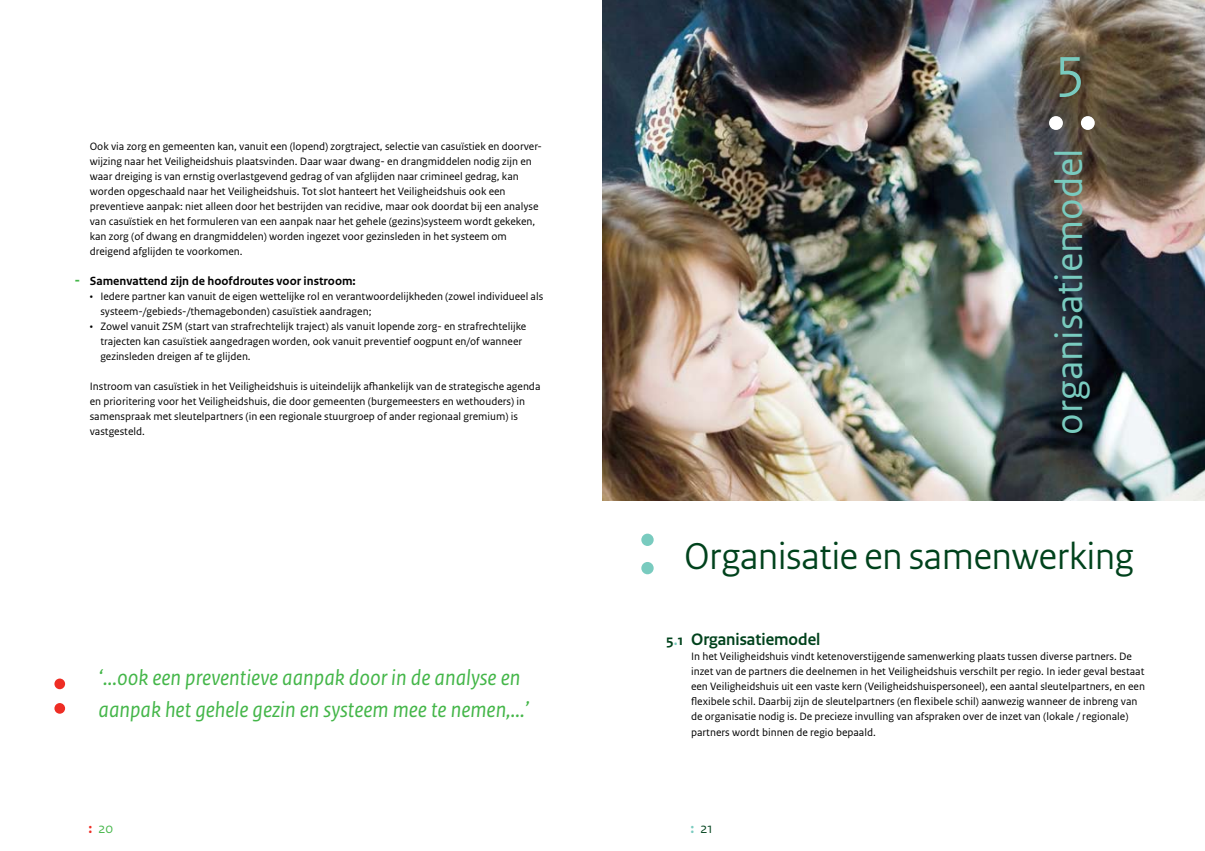
<style>
.page{position:relative;width:1205px;height:851px;background:#fff}
.page>*{position:absolute;margin:0;border:0;box-sizing:border-box;transform-origin:0 0}
.t1{font:59.88px "Rijksoverheid Sans Heading";color:#79cbbf}
.t2{font:39.88px "Rijksoverheid Sans Text";color:#79cbbf}
.t3{font:39.25px "Rijksoverheid Sans Heading";color:#00421c}
.t4{font:italic 22.88px/32.2px "Rijksoverheid Sans Text";color:#44b649}
.t5{font:700 17.5px "Rijksoverheid Sans Heading";color:#00421c}
.t6{font:15px "Rijksoverheid Sans Heading";color:#44b649}
.t7{font:15px "Rijksoverheid Sans Heading";color:#00421c}
.t8{font:700 15px "Rijksoverheid Sans Text";color:#00421c}
.t9{font:700 15px "Rijksoverheid Sans Text";color:#44b649}
.t10{font:700 12.5px "Rijksoverheid Sans Text";color:#000}
.t11{font:11.25px/15px "Rijksoverheid Sans Text";color:#000}
.s1{color:#79cbbf}
.s2{font-family:"Rijksoverheid Sans Text";font-weight:700;color:#ee2d24}
.s3{font-family:"Rijksoverheid Sans Text";font-weight:700;color:#79cbbf}
</style>
<div class="page">
<img style="left:602px;top:0;width:603px;height:500px">
<div style="left:1081px;top:116px;width:14px;height:14px;background:#fff;border-radius:50%"></div>
<div style="left:1049px;top:116px;width:14px;height:14px;background:#fff;border-radius:50%"></div>
<div style="left:641px;top:562px;width:13px;height:12px;background:#79cbbf;border-radius:50%"></div>
<div style="left:641px;top:533px;width:13px;height:13px;background:#79cbbf;border-radius:50%"></div>
<div style="left:54px;top:703px;width:11px;height:10px;background:#ee2d24;border-radius:50%"></div>
<div style="left:54px;top:678px;width:11px;height:11px;background:#ee2d24;border-radius:50%"></div>
<h3 class="t9" style="left:74px;top:272px;width:7px">-</h3>
<p class="t11" style="left:90px;top:139px;width:454px">Ook via zorg en gemeenten kan, vanuit een (lopend) zorgtraject, selectie van casuïstiek en doorver&shy;wijzing naar het Veiligheidshuis plaatsvinden. Daar waar dwang- en drangmiddelen nodig zijn en waar dreiging is van ernstig overlastgevend gedrag of van afglijden naar crimineel gedrag, kan worden opgeschaald naar het Veiligheidshuis. Tot slot hanteert het Veiligheidshuis ook een preventieve aanpak: niet alleen door het bestrijden van recidive, maar ook doordat bij een analyse van casuïstiek en het formuleren van een aanpak naar het gehele (gezins)systeem wordt gekeken, kan zorg (of dwang en drangmiddelen) worden ingezet voor gezinsleden in het systeem om dreigend afglijden te voorkomen.</p>
<p class="t10" style="left:90px;top:274px;width:268px">Samenvattend zijn de hoofdroutes voor instroom:</p>
<p class="t11" style="left:100px;top:289px;width:444px;text-indent:-11px">• Iedere partner kan vanuit de eigen wettelijke rol en verantwoordelijkheden (zowel individueel als systeem-/gebieds-/themagebonden) casuïstiek aandragen;</p>
<p class="t11" style="left:100px;top:319px;width:427px;text-indent:-11px">• Zowel vanuit ZSM (start van strafrechtelijk traject) als vanuit lopende zorg- en strafrechtelijke trajecten kan casuïstiek aangedragen worden, ook vanuit preventief oogpunt en/of wanneer gezinsleden dreigen af te glijden.</p>
<p class="t11" style="left:90px;top:379px;width:452px">Instroom van casuïstiek in het Veiligheidshuis is uiteindelijk afhankelijk van de strategische agenda en prioritering voor het Veiligheidshuis, die door gemeenten (burgemeesters en wethouders) in samenspraak met sleutelpartners (in een regionale stuurgroep of ander regionaal gremium) is vastgesteld.</p>
<h1 class="t1" style="left:1056px;top:32px;width:29px">5</h1>
<h2 class="t2" style="left:1046px;top:435px;width:288px;rotate:-90deg">organisatiemodel</h2>
<h3 class="t4" style="left:99px;top:661px;width:432px">‘...ook een preventieve aanpak door in de analyse en aanpak het gehele gezin en systeem mee te nemen,...’</h3>
<h3 class="t3" style="left:684px;top:533px;width:450px">Organisatie en samenwerking</h3>
<h3 class="t8" style="left:666px;top:632px;width:19px">5<span class="s1">.</span>1</h3>
<h3 class="t5" style="left:691px;top:629px;width:131px">Organisatiemodel</h3>
<p class="t11" style="left:691px;top:649px;width:455px">In het Veiligheidshuis vindt ketenoverstijgende samenwerking plaats tussen diverse partners. De inzet van de partners die deelnemen in het Veiligheidshuis verschilt per regio. In ieder geval bestaat een Veiligheidshuis uit een vaste kern (Veiligheidshuispersoneel), een aantal sleutelpartners, en een flexibele schil. Daarbij zijn de sleutelpartners (en flexibele schil) aanwezig wanneer de inbreng van de organisatie nodig is. De precieze invulling van afspraken over de inzet van (lokale / regionale) partners wordt binnen de regio bepaald.</p>
<h3 class="t6" style="left:89px;top:819px;width:26px"><span class="s2">:</span> 20</h3>
<h3 class="t7" style="left:690px;top:819px;width:23px"><span class="s3">:</span> 21</h3>
</div>
